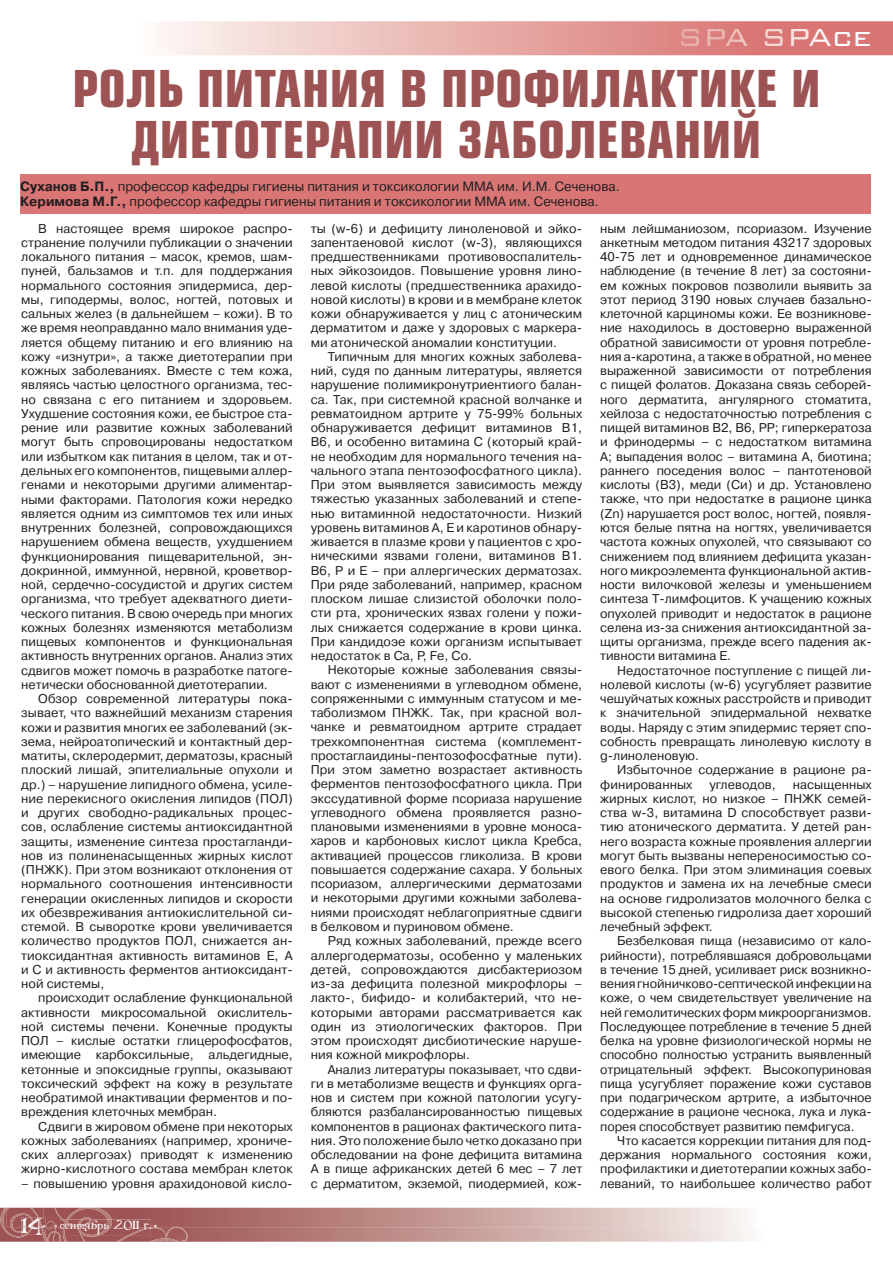
<style>
.page{position:relative;width:893px;height:1263px;background:#fff}
.page>*{position:absolute;margin:0;border:0;box-sizing:border-box;transform-origin:0 0}
.t1{font:700 49.5px/51px "Europe Cond";letter-spacing:.01em;color:#9d5354;text-align:center}
.t2{font:300 33px "Bank Gothic BT";color:#fff}
.t3{font:21px "Arlekino";color:#fff}
.t4{font:13.5px/15px "Pragmatica C";color:#231f20}
.t5{font:12.75px/14.2px "Pragmatica C";color:#231f20;text-align:justify}
.t6{font:12px "Arlekino";color:#fff}
.t7{font:7.5px "Europe Cond";color:#fff}
.s1{color:#e8ada9}
.s2{color:#ebb8b3}
.s3{color:#ecc0bb}
.s4{color:#f2d5d1}
.s5{color:#f6e3df}
.s6{color:#f9eeeb}
.s7{font-weight:700}
.s8{font-family:"Europe Cond";font-size:7.5px}
.s9{font-style:italic}
</style>
<div class="page">
<svg style="left:158px;top:21px;width:735px;height:34px;background:#e8afac"></svg>
<img style="left:681px;top:29px;width:68px;height:17px">
<div style="left:765px;top:29px;width:105px;height:17px;background:#d97575"></div>
<svg style="left:0;top:1208px;width:750px;height:34px;background:#c09390"></svg>
<div style="left:20px;top:174px;width:851px;height:39px;background:#d97575"></div>
<h2 class="t2" style="left:677px;top:16px;width:196px"><span class="s1">S</span><span class="s2">P</span><span class="s3">A</span> <span class="s4">S</span><span class="s5">P</span><span class="s6">A</span>ce</h2>
<h1 class="t1" style="left:72px;top:68px;width:750px">РОЛЬ ПИТАНИЯ В ПРОФИЛАКТИКЕ И<br>ДИЕТОТЕРАПИИ ЗАБОЛЕВАНИЙ</h1>
<p class="t4" style="left:20px;top:181px;width:601px"><span class="s7">Суханов Б.П.,</span> профессор кафедры гигиены питания и токсикологии ММА им. И.М. Сеченова.<br><span class="s7">Керимова М.Г.,</span> профессор кафедры гигиены питания и токсикологии ММА им. Сеченова.</p>
<p class="t5" style="left:21px;top:223px;width:273px;text-indent:17px">В настоящее время широкое распро&shy;странение получили публикации о значении локального питания – масок, кремов, шам&shy;пуней, бальзамов и т.п. для поддержания нормального состояния эпидермиса, дер&shy;мы, гиподермы, волос, ногтей, потовых и сальных желез (в дальнейшем – кожи). В то же время неоправданно мало внимания уде&shy;ляется общему питанию и его влиянию на кожу «изнутри», а также диетотерапии при кожных заболеваниях. Вместе с тем кожа, являясь частью целостного организма, тес&shy;но связана с его питанием и здоровьем.<br>Ухудшение состояния кожи, ее быстрое ста&shy;рение или развитие кожных заболеваний могут быть спровоцированы недостатком или избытком как питания в целом, так и от&shy;дельных его компонентов, пищевыми аллер&shy;генами и некоторыми другими алиментар&shy;ными факторами. Патология кожи нередко является одним из симптомов тех или иных внутренних болезней, сопровождающихся нарушением обмена веществ, ухудшением функционирования пищеварительной, эн&shy;докринной, иммунной, нервной, кроветвор&shy;ной, сердечно-сосудистой и других систем организма, что требует адекватного диети&shy;ческого питания. В свою очередь при многих кожных болезнях изменяются метаболизм пищевых компонентов и функциональная активность внутренних органов. Анализ этих сдвигов может помочь в разработке патоге&shy;нетически обоснованной диетотерапии.</p>
<p class="t5" style="left:21px;top:693px;width:273px;text-indent:17px">Обзор современной литературы пока&shy;зывает, что важнейший механизм старения кожи и развития многих ее заболеваний (эк&shy;зема, нейроатопический и контактный дер&shy;матиты, склеродермит, дерматозы, красный плоский лишай, эпителиальные опухоли и др.) – нарушение липидного обмена, усиле&shy;ние перекисного окисления липидов (ПОЛ) и других свободно-радикальных процес&shy;сов, ослабление системы антиоксидантной защиты, изменение синтеза простагланди&shy;нов из полиненасыщенных жирных кислот (ПНЖК). При этом возникают отклонения от нормального соотношения интенсивности генерации окисленных липидов и скорости их обезвреживания антиокислительной си&shy;стемой. В сыворотке крови увеличивается количество продуктов ПОЛ, снижается ан&shy;тиоксидантная активность витаминов Е, А и С и активность ферментов антиоксидант&shy;ной системы,</p>
<p class="t5" style="left:21px;top:992px;width:273px;text-indent:17px">происходит ослабление функциональной активности микросомальной окислитель&shy;ной системы печени. Конечные продукты ПОЛ – кислые остатки глицерофосфатов, имеющие карбоксильные, альдегидные, кетонные и эпоксидные группы, оказывают токсический эффект на кожу в результате необратимой инактивации ферментов и по&shy;вреждения клеточных мембран.</p>
<p class="t5" style="left:21px;top:1120px;width:273px;text-indent:17px">Сдвиги в жировом обмене при некоторых кожных заболеваниях (например, хрониче&shy;ских аллергоэах) приводят к изменению жирно-кислотного состава мембран клеток</p>
<p class="t5" style="left:21px;top:1177px;width:273px">– повышению уровня арахидоновой кисло-</p>
<h3 class="t3" style="left:21px;top:1217px;width:26px">14</h3>
<p class="t7" style="left:53px;top:1223px;width:6px">•</p>
<p class="t6" style="left:60px;top:1220px;width:99px">сентябрь 2011 г. <span class="s8">•</span></p>
<p class="t5" style="left:311px;top:222px;width:273px">ты (w-6) и дефициту линоленовой и эйко&shy;запентаеновой кислот (w-3), являющихся предшественниками противовоспалитель&shy;ных эйкозоидов. Повышение уровня лино&shy;левой кислоты (предшественника арахидо&shy;новой кислоты) в крови и в мембране клеток кожи обнаруживается у лиц с атоническим дерматитом и даже у здоровых с маркера&shy;ми атонической аномалии конституции.</p>
<p class="t5" style="left:311px;top:351px;width:273px;text-indent:17px">Типичным для многих кожных заболева&shy;ний, судя по данным литературы, является нарушение полимикронутриентиого балан&shy;са. Так, при системной красной волчанке и ревматоидном артрите у 75-99% больных обнаруживается дефицит витаминов В1, В6, и особенно витамина С (который край&shy;не необходим для нормального течения на&shy;чального этапа пентоэофосфатного цикла).<br>При этом выявляется зависимость между тяжестью указанных заболеваний и степе&shy;нью витаминной недостаточности. Низкий уровень витаминов А, Е и каротинов обнару&shy;живается в плазме крови у пациентов с хро&shy;ническими язвами голени, витаминов В1.<br>В6, Р и Е – при аллергических дерматозах.<br>При ряде заболеваний, например, красном плоском лишае слизистой оболочки поло&shy;сти рта, хронических язвах голени у пожи&shy;лых снижается содержание в крови цинка.<br>При кандидоэе кожи организм испытывает недостаток в Са, Р, Fe, Со.</p>
<p class="t5" style="left:311px;top:664px;width:273px;text-indent:17px">Некоторые кожные заболевания связы&shy;вают с изменениями в углеводном обмене, сопряженными с иммунным статусом и ме&shy;таболизмом ПНЖК. Так, при красной вол&shy;чанке и ревматоидном артрите страдает трехкомпонентная система (комплемент&shy;простаглаидины-пентозофосфатные пути).<br>При этом заметно возрастает активность ферментов пентозофосфатного цикла. При экссудативной форме псориаза нарушение углеводного обмена проявляется разно&shy;плановыми изменениями в уровне моноса&shy;харов и карбоновых кислот цикла Кребса, активацией процессов гликолиза. В крови повышается содержание сахара. У больных псориазом, аллергическими дерматозами и некоторыми другими кожными заболева&shy;ниями происходят неблагоприятные сдвиги в белковом и пуриновом обмене.</p>
<p class="t5" style="left:311px;top:935px;width:273px;text-indent:17px">Ряд кожных заболеваний, прежде всего аллергодерматозы, особенно у маленьких детей, сопровождаются дисбактериозом из-за дефицита полезной микрофлоры – лакто-, бифидо- и колибактерий, что не&shy;которыми авторами рассматривается как один из этиологических факторов. При этом происходят дисбиотические наруше&shy;ния кожной микрофлоры.</p>
<p class="t5" style="left:311px;top:1063px;width:273px;text-indent:17px">Анализ литературы показывает, что сдви&shy;ги в метаболизме веществ и функциях орга&shy;нов и систем при кожной патологии усугу&shy;бляются разбалансированностью пищевых компонентов в рационах фактического пита&shy;ния. Это положение было четко доказано при обследовании на фоне дефицита витамина А в пище африканских детей 6 мес <span class="s9">–</span> 7 лет с дерматитом, экземой, пиодермией, кож-</p>
<p class="t5" style="left:600px;top:223px;width:273px">ным лейшманиозом, псориазом. Изучение анкетным методом питания 43217 здоровых 40-75 лет и одновременное динамическое наблюдение (в течение 8 лет) за состояни&shy;ем кожных покровов позволили выявить за этот период 3190 новых случаев базально&shy;клеточной карциномы кожи. Ее возникнове&shy;ние находилось в достоверно выраженной обратной зависимости от уровня потребле&shy;ния a-каротина, а также в обратной, но менее выраженной зависимости от потребления с пищей фолатов. Доказана связь себорей&shy;ного дерматита, ангулярного стоматита, хейлоза с недостаточностью потребления с пищей витаминов В2, В6, РР; гиперкератоза и фринодермы – с недостатком витамина А; выпадения волос <span class="s9">–</span> витамина А, биотина; раннего поседения волос <span class="s9">–</span> пантотеновой кислоты (В3), меди (Си) и др. Установлено также, что при недостатке в рационе цинка (Zn) нарушается рост волос, ногтей, появля&shy;ются белые пятна на ногтях, увеличивается частота кожных опухолей, что связывают со снижением под влиянием дефицита указан&shy;ного микроэлемента функциональной актив&shy;ности вилочковой железы и уменьшением синтеза Т-лимфоцитов. К учащению кожных опухолей приводит и недостаток в рационе селена из-за снижения антиоксидантной за&shy;щиты организма, прежде всего падения ак&shy;тивности витамина Е.</p>
<p class="t5" style="left:600px;top:664px;width:273px;text-indent:17px">Недостаточное поступление с пищей ли&shy;нолевой кислоты (w-6) усугубляет развитие чешуйчатых кожных расстройств и приводит к значительной эпидермальной нехватке воды. Наряду с этим эпидермис теряет спо&shy;собность превращать линолевую кислоту в g-линоленовую.</p>
<p class="t5" style="left:600px;top:764px;width:273px;text-indent:17px">Избыточное содержание в рационе ра&shy;финированных</p>
<p class="t5" style="left:600px;top:778px;width:273px;text-indent:193px">насыщенных жирных кислот, но низкое – ПНЖК семей&shy;ства w-3, витамина D способствует разви&shy;тию атонического дерматита. У детей ран&shy;него возраста кожные проявления аллергии могут быть вызваны непереносимостью со&shy;евого белка. При этом элиминация соевых продуктов и замена их на лечебные смеси на основе гидролизатов молочного белка с высокой степенью гидролиза дает хороший лечебный эффект.</p>
<p class="t5" style="left:600px;top:935px;width:273px;text-indent:17px">Безбелковая пища (независимо от кало&shy;рийности), потреблявшаяся добровольцами в течение 15 дней, усиливает риск возникно&shy;вения гнойничково-септической инфекции на коже, о чем свидетельствует увеличение на ней гемолитических форм микроорганизмов.<br>Последующее потребление в течение 5 дней белка на уровне физиологической нормы не способно полностью устранить выявленный отрицательный эффект. Высокопуриновая пища усугубляет поражение кожи суставов при подагрическом артрите, а избыточное содержание в рационе чеснока, лука и лука&shy;порея способствует развитию пемфигуса.</p>
<p class="t5" style="left:600px;top:1135px;width:273px;text-indent:17px">Что касается коррекции питания для под&shy;держания нормального состояния кожи, профилактики и диетотерапии кожных забо&shy;леваний, то наибольшее количество работ</p>
<p class="t5" style="left:709px;top:778px;width:68px">углеводов,</p>
</div>
